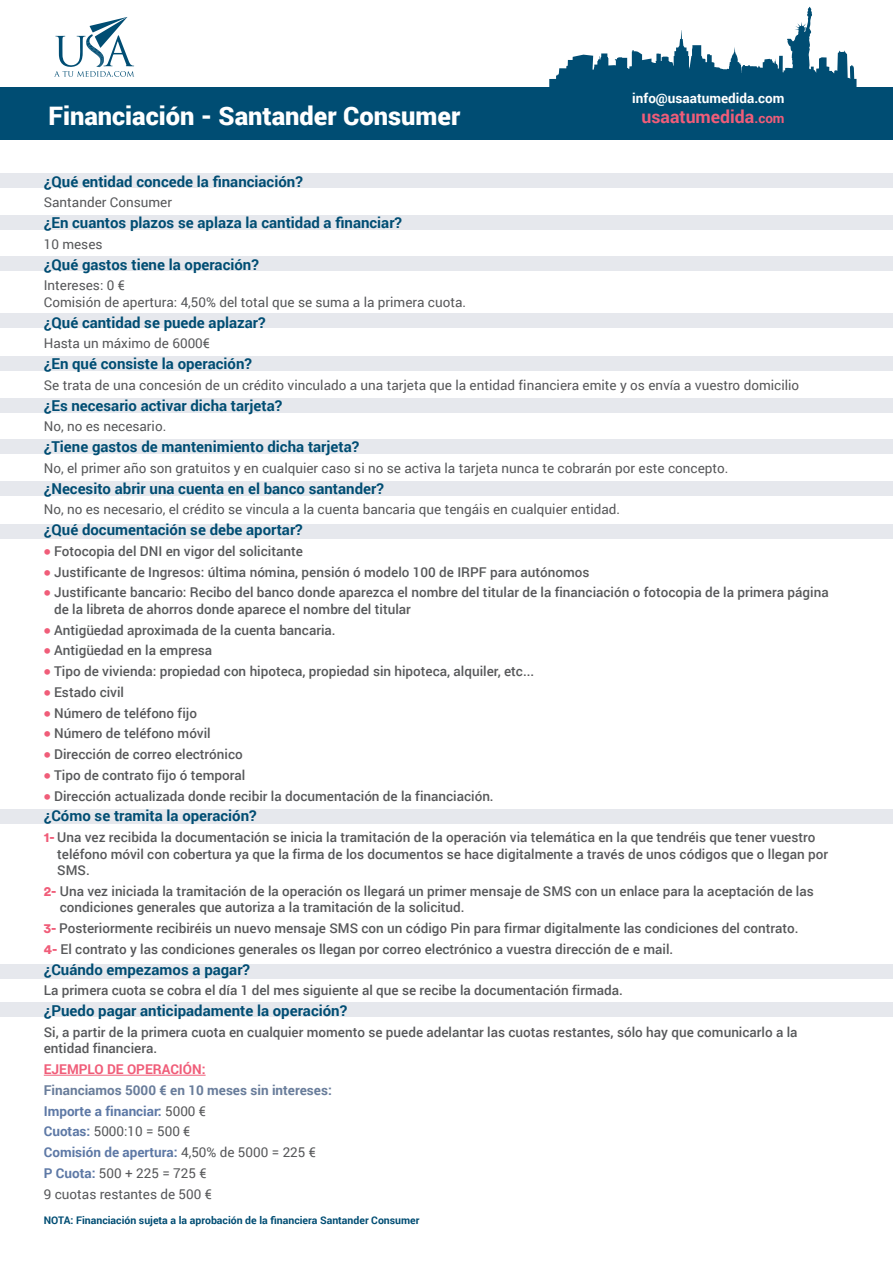
<style>
.page{position:relative;width:893px;height:1263px;background:#fff}
.page>*{position:absolute;margin:0;border:0;box-sizing:border-box;transform-origin:0 0}
.t1{font:900 25.5px "Roboto";color:#fff}
.t2{font:700 17.7px "Roboto";color:#f05d79}
.t3{font:700 15px "Roboto";color:#004d73}
.t4{font:500 13.5px/16.5px "Roboto";color:#57585a}
.t5{font:13.5px/20.7px "Roboto";color:#57585a}
.t6{font:700 13.5px "Roboto";color:#fff}
.t7{font:700 13.5px "Roboto";color:#f05d79}
.t8{font:700 10.5px "Roboto";color:#004d73}
.s1{font-size:13.5px}
.s2{font-family:"Circular Std";font-weight:900;color:#f05d79}
.s3{font-weight:700;color:#697d9b}
.s4{font-weight:700;color:#5e79a6}
</style>
<div class="page">
<div style="left:0;top:173px;width:893px;height:15px;background:#e6e8ed"></div>
<div style="left:0;top:215px;width:893px;height:15px;background:#e6e8ed"></div>
<div style="left:0;top:256px;width:893px;height:15px;background:#e6e8ed"></div>
<div style="left:0;top:313px;width:893px;height:15px;background:#e6e8ed"></div>
<div style="left:0;top:356px;width:893px;height:15px;background:#e6e8ed"></div>
<div style="left:0;top:398px;width:893px;height:15px;background:#e6e8ed"></div>
<div style="left:0;top:439px;width:893px;height:15px;background:#e6e8ed"></div>
<div style="left:0;top:481px;width:893px;height:15px;background:#e6e8ed"></div>
<div style="left:0;top:524px;width:893px;height:15px;background:#e6e8ed"></div>
<div style="left:0;top:809px;width:893px;height:14px;background:#e6e8ed"></div>
<div style="left:0;top:964px;width:893px;height:15px;background:#e6e8ed"></div>
<div style="left:0;top:1002px;width:893px;height:15px;background:#e6e8ed"></div>
<hr style="left:44px;top:1075px;width:162px;height:1px;background:#f05d79">
<svg style="left:54px;top:17px;width:80px;height:60px"></svg>
<div style="left:0;top:87px;width:893px;height:53px;background:#004d73"></div>
<svg style="left:549px;top:7px;width:308px;height:80px"></svg>
<h1 class="t1" style="left:48px;top:102px;width:414px">Financiación - Santander Consumer</h1>
<p class="t6" style="left:632px;top:89px;width:154px">info@usaatumedida.com</p>
<h2 class="t2" style="left:641px;top:106px;width:145px">usaatumedida<span class="s1">.com</span></h2>
<p class="t3" style="left:44px;top:171px;width:261px">¿Qué entidad concede la financiación?</p>
<p class="t5" style="left:44px;top:193px;width:130px">Santander Consumer</p>
<p class="t3" style="left:44px;top:212px;width:360px">¿En cuantos plazos se aplaza la cantidad a financiar?</p>
<p class="t5" style="left:44px;top:235px;width:60px">10 meses</p>
<p class="t3" style="left:44px;top:254px;width:217px">¿Qué gastos tiene la operación?</p>
<p class="t5" style="left:44px;top:278px;width:424px;line-height:16.5px">Intereses: 0 €<br>Comisión de apertura: 4,50% del total que se suma a la primera cuota.</p>
<p class="t3" style="left:44px;top:312px;width:223px">¿Qué cantidad se puede aplazar?</p>
<p class="t5" style="left:44px;top:334px;width:168px">Hasta un máximo de 6000€</p>
<p class="t3" style="left:44px;top:353px;width:210px">¿En qué consiste la operación?</p>
<p class="t5" style="left:44px;top:376px;width:757px">Se trata de una concesión de un crédito vinculado a una tarjeta que la entidad financiera emite y os envía a vuestro domicilio</p>
<p class="t3" style="left:44px;top:395px;width:240px">¿Es necesario activar dicha tarjeta?</p>
<p class="t5" style="left:44px;top:417px;width:124px">No, no es necesario.</p>
<p class="t3" style="left:44px;top:436px;width:317px">¿Tiene gastos de mantenimiento dicha tarjeta?</p>
<p class="t5" style="left:44px;top:459px;width:686px">No, el primer año son gratuitos y en cualquier caso si no se activa la tarjeta nunca te cobrarán por este concepto.</p>
<p class="t3" style="left:44px;top:478px;width:342px">¿Necesito abrir una cuenta en el banco santander?</p>
<p class="t5" style="left:44px;top:500px;width:578px">No, no es necesario, el crédito se vincula a la cuenta bancaria que tengáis en cualquier entidad.</p>
<p class="t3" style="left:44px;top:519px;width:260px">¿Qué documentación se debe aportar?</p>
<p class="t4" style="left:44px;top:544px;width:261px"><span class="s2">•</span> Fotocopia del DNI en vigor del solicitante</p>
<p class="t4" style="left:44px;top:565px;width:547px"><span class="s2">•</span> Justificante de Ingresos: última nómina, pensión ó modelo 100 de IRPF para autónomos</p>
<p class="t4" style="left:54px;top:585px;width:776px;text-indent:-10px"><span class="s2">•</span> Justificante bancario: Recibo del banco donde aparezca el nombre del titular de la financiación o fotocopia de la primera página de la libreta de ahorros donde aparece el nombre del titular</p>
<p class="t4" style="left:44px;top:623px;width:293px"><span class="s2">•</span> Antigüedad aproximada de la cuenta bancaria.</p>
<p class="t4" style="left:44px;top:643px;width:170px"><span class="s2">•</span> Antigüedad en la empresa</p>
<p class="t4" style="left:44px;top:664px;width:492px"><span class="s2">•</span> Tipo de vivienda: propiedad con hipoteca, propiedad sin hipoteca, alquiler, etc...</p>
<p class="t4" style="left:44px;top:685px;width:82px"><span class="s2">•</span> Estado civil</p>
<p class="t4" style="left:44px;top:706px;width:155px"><span class="s2">•</span> Número de teléfono fijo</p>
<p class="t4" style="left:44px;top:726px;width:168px"><span class="s2">•</span> Número de teléfono móvil</p>
<p class="t4" style="left:44px;top:747px;width:200px"><span class="s2">•</span> Dirección de correo electrónico</p>
<p class="t4" style="left:44px;top:768px;width:203px"><span class="s2">•</span> Tipo de contrato fijo ó temporal</p>
<p class="t4" style="left:44px;top:789px;width:451px"><span class="s2">•</span> Dirección actualizada donde recibir la documentación de la financiación.</p>
<p class="t3" style="left:44px;top:805px;width:214px">¿Cómo se tramita la operación?</p>
<p class="t4" style="left:57px;top:830px;width:772px;text-indent:-13px"><span class="s2">1-</span> Una vez recibida la documentación se inicia la tramitación de la operación via telemática en la que tendréis que tener vuestro teléfono móvil con cobertura ya que la firma de los documentos se hace digitalmente a través de unos códigos que o llegan por<br>SMS.</p>
<p class="t4" style="left:60px;top:884px;width:755px;text-indent:-16px"><span class="s2">2-</span> Una vez iniciada la tramitación de la operación os llegará un primer mensaje de SMS con un enlace para la aceptación de las condiciones generales que autoriza a la tramitación de la solicitud.</p>
<p class="t4" style="left:44px;top:919px;width:756px;line-height:20.7px"><span class="s2">3-</span> Posteriormente recibiréis un nuevo mensaje SMS con un código Pin para firmar digitalmente las condiciones del contrato.<br><span class="s2">4-</span> El contrato y las condiciones generales os llegan por correo electrónico a vuestra dirección de e mail.</p>
<p class="t3" style="left:44px;top:959px;width:208px">¿Cuándo empezamos a pagar?</p>
<p class="t4" style="left:44px;top:983px;width:581px">La primera cuota se cobra el día 1 del mes siguiente al que se recibe la documentación firmada.</p>
<p class="t3" style="left:44px;top:1000px;width:305px">¿Puedo pagar anticipadamente la operación?</p>
<p class="t4" style="left:44px;top:1025px;width:755px">Si, a partir de la primera cuota en cualquier momento se puede adelantar las cuotas restantes, sólo hay que comunicarlo a la entidad financiera.</p>
<p class="t7" style="left:44px;top:1062px;width:163px">EJEMPLO DE OPERACIÓN:</p>
<p class="t5" style="left:44px;top:1081px;width:290px"><span class="s3">Financiamos 5000 € en 10 meses sin intereses:<br></span><span class="s4">Importe a financiar:</span> 5000 €<br><span class="s4">Cuotas:</span> 5000:10 = 500 €<br><span class="s4">Comisión de apertura:</span> 4,50% de 5000 = 225 €<br><span class="s4">P Cuota:</span> 500 + 225 = 725 €<br>9 cuotas restantes de 500 €</p>
<p class="t8" style="left:44px;top:1212px;width:377px">NOTA: Financiación sujeta a la aprobación de la financiera Santander Consumer</p>
</div>
